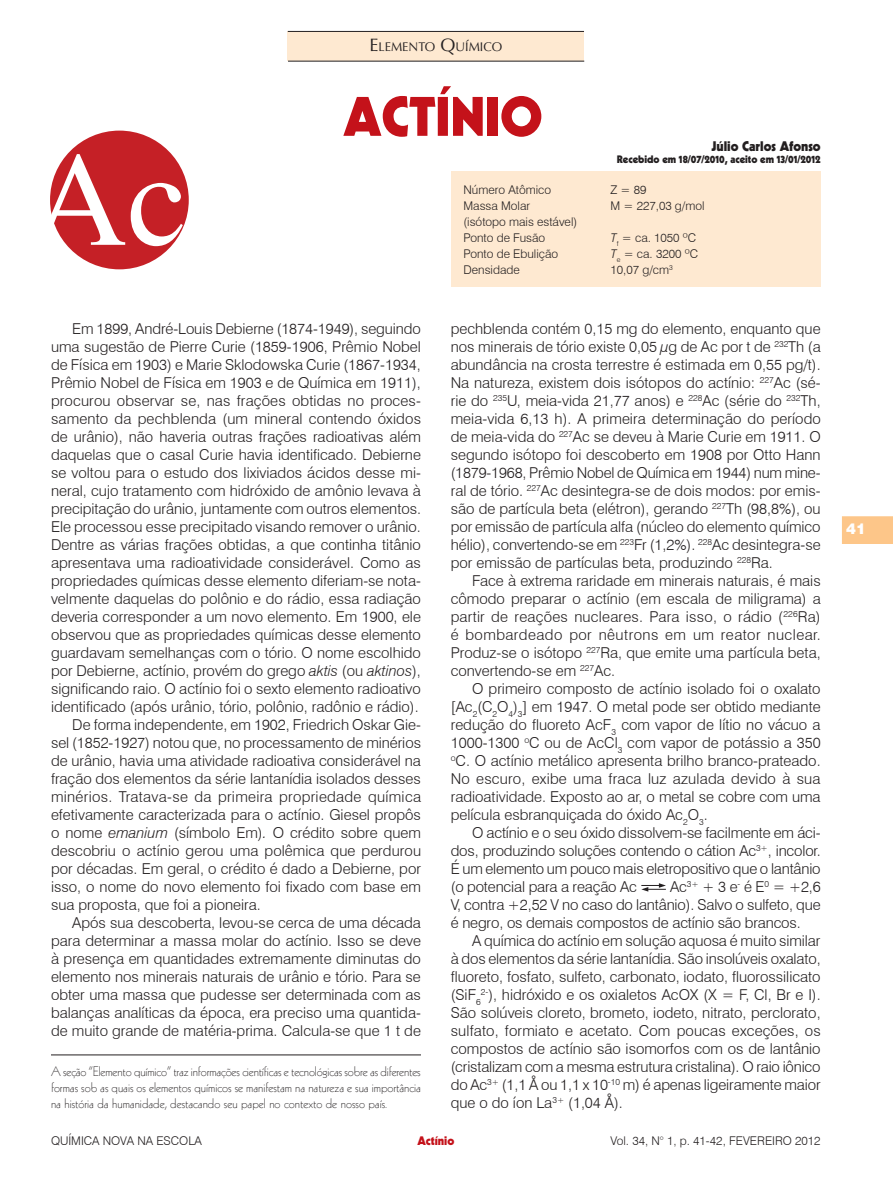
<style>
.page{position:relative;width:893px;height:1191px;background:#fff}
.page>*{position:absolute;margin:0;border:0;box-sizing:border-box;transform-origin:0 0}
.Tabela{font:134.55px "Times";color:#fff}
.Título{font:900 54px "Kabel";color:#c4121a}
.t1{font:300 15px/18px "Swiss 721 BT";color:#231f20;text-align:justify}
.t2{font:900 15px "Swiss 721 BT";color:#fff}
.Rodapé{font:300 13.5px/16.2px "Kabel";color:#231f20;text-align:justify}
.Autores{font:900 13.5px "Kabel";color:#231f20}
.t3{font:12.6px "Optima";color:#231f20}
.Tabela-2{font:300 12px "Swiss 721 BT";color:#231f20}
.t4{font:900 12px "Kabel";color:#c4121a}
.Autores-2{font:900 10.5px "Kabel";color:#231f20}
.s1{font-size:18px}
.s2{font-style:italic}
</style>
<div class="page">
<svg style="left:842px;top:516px;width:51px;height:28px"></svg>
<div style="left:50px;top:131px;width:139px;height:138px;background:#c52026;border-radius:50%"></div>
<div style="left:287px;top:31px;width:297px;height:30px;background:#fee9d1"></div>
<hr style="left:288px;top:61px;width:296px;height:1px;background:#231f20">
<hr style="left:288px;top:31px;width:296px;height:1px;background:#231f20">
<hr style="left:51px;top:1054px;width:370px;height:1px;background:#231f20">
<div style="left:451px;top:172px;width:370px;height:115px;background:#fee9d1"></div>
<svg style="left:641px;top:883px;width:25px;height:8px"></svg>
<p class="t3" style="left:369px;top:39px;width:134px"><span class="s1">E</span>LEMENTO <span class="s1">Q</span>UÍMICO</p>
<p class="Tabela" style="left:30px;top:124px;width:158px">Ac</p>
<p class="Título" style="left:343px;top:82px;width:200px">ACTÍNIO</p>
<p class="Autores" style="left:711px;top:137px;width:111px">Júlio Carlos Afonso</p>
<p class="Autores-2" style="left:617px;top:153px;width:205px">Recebido em 18/07/2010, aceito em 13/01/2012</p>
<p class="Tabela-2" style="left:463px;top:182px;width:89px">Número Atômico</p>
<p class="Tabela-2" style="left:610px;top:182px;width:37px">Z = 89</p>
<p class="Tabela-2" style="left:463px;top:198px;width:68px">Massa Molar</p>
<p class="Tabela-2" style="left:610px;top:198px;width:96px">M = 227,03 g/mol</p>
<p class="Tabela-2" style="left:463px;top:214px;width:115px">(isótopo mais estável)</p>
<p class="Tabela-2" style="left:463px;top:230px;width:83px">Ponto de Fusão</p>
<p class="Tabela-2" style="left:610px;top:230px;width:87px"><span class="s2">T</span><sub>f</sub> = ca. 1050 ºC</p>
<p class="Tabela-2" style="left:463px;top:246px;width:96px">Ponto de Ebulição</p>
<p class="Tabela-2" style="left:610px;top:246px;width:89px"><span class="s2">T</span><sub>e</sub> = ca. 3200 ºC</p>
<p class="Tabela-2" style="left:463px;top:263px;width:58px">Densidade</p>
<p class="Tabela-2" style="left:610px;top:263px;width:64px">10,07 g/cm<sup>3</sup></p>
<p class="t1" style="left:51px;top:319px;width:372px;text-indent:21px">Em 1899, André-Louis Debierne (1874-1949), seguindo uma sugestão de Pierre Curie (1859-1906, Prêmio Nobel de Física em 1903) e Marie Sklodowska Curie (1867-1934, Prêmio Nobel de Física em 1903 e de Química em 1911), procurou observar se, nas frações obtidas no proces&shy;samento da pechblenda (um mineral contendo óxidos de urânio), não haveria outras frações radioativas além daquelas que o casal Curie havia identificado. Debierne se voltou para o estudo dos lixiviados ácidos desse mi&shy;neral, cujo tratamento com hidróxido de amônio levava à precipitação do urânio, juntamente com outros elementos.<br>Ele processou esse precipitado visando remover o urânio.<br>Dentre as várias frações obtidas, a que continha titânio apresentava uma radioatividade considerável. Como as propriedades químicas desse elemento diferiam-se nota&shy;velmente daquelas do polônio e do rádio, essa radiação deveria corresponder a um novo elemento. Em 1900, ele observou que as propriedades químicas desse elemento guardavam semelhanças com o tório. O nome escolhido por Debierne, actínio, provém do grego <span class="s2">aktis</span> (ou <span class="s2">aktinos</span>), significando raio. O actínio foi o sexto elemento radioativo identificado (após urânio, tório, polônio, radônio e rádio).</p>
<p class="t1" style="left:51px;top:715px;width:372px;text-indent:21px">De forma independente, em 1902, Friedrich Oskar Gie&shy;sel (1852-1927) notou que, no processamento de minérios de urânio, havia uma atividade radioativa considerável na fração dos elementos da série lantanídia isolados desses minérios. Tratava-se da primeira propriedade química efetivamente caracterizada para o actínio. Giesel propôs o nome <span class="s2">emanium</span> (símbolo Em)<span class="s2">.</span> O crédito sobre quem descobriu o actínio gerou uma polêmica que perdurou por décadas. Em geral, o crédito é dado a Debierne, por isso, o nome do novo elemento foi fixado com base em sua proposta, que foi a pioneira.</p>
<p class="t1" style="left:51px;top:913px;width:371px;text-indent:21px">Após sua descoberta, levou-se cerca de uma década para determinar a massa molar do actínio. Isso se deve à presença em quantidades extremamente diminutas do elemento nos minerais naturais de urânio e tório. Para se obter uma massa que pudesse ser determinada com as balanças analíticas da época, era preciso uma quantida&shy;de muito grande de matéria-prima. Calcula-se que 1 t de</p>
<p class="Rodapé" style="left:51px;top:1063px;width:371px">A seção “Elemento químico” traz informações científicas e tecnológicas sobre as diferentes formas sob as quais os elementos químicos se manifestam na natureza e sua importância na história da humanidade, destacando seu papel no contexto de nosso país.</p>
<p class="t1" style="left:451px;top:319px;width:372px">pechblenda contém 0,15 mg do elemento, enquanto que nos minerais de tório existe 0,05 µg de Ac por t de <sup>232</sup>Th (a abundância na crosta terrestre é estimada em 0,55 pg/t).<br>Na natureza, existem dois isótopos do actínio: <sup>227</sup>Ac (sé&shy;rie do <sup>235</sup>U, meia-vida 21,77 anos) e <sup>228</sup>Ac (série do <sup>232</sup>Th, meia-vida 6,13 h). A primeira determinação do período de meia-vida do <sup>227</sup>Ac se deveu à Marie Curie em 1911. O segundo isótopo foi descoberto em 1908 por Otto Hann (1879-1968, Prêmio Nobel de Química em 1944) num mine&shy;ral de tório. <sup>227</sup>Ac desintegra-se de dois modos: por emis&shy;são de partícula beta (elétron), gerando <sup>227</sup>Th (98,8%), ou por emissão de partícula alfa (núcleo do elemento químico hélio), convertendo-se em <sup>223</sup>Fr (1,2%). <sup>228</sup>Ac desintegra-se por emissão de partículas beta, produzindo <sup>228</sup>Ra.</p>
<p class="t1" style="left:451px;top:571px;width:372px;text-indent:21px">Face à extrema raridade em minerais naturais, é mais cômodo preparar o actínio (em escala de miligrama) a partir de reações nucleares. Para isso, o rádio (<sup>226</sup>Ra) é bombardeado por nêutrons em um reator nuclear.<br>Produz-se o isótopo <sup>227</sup>Ra, que emite uma partícula beta, convertendo-se em <sup>227</sup>Ac.</p>
<p class="t1" style="left:451px;top:679px;width:371px;text-indent:21px">O primeiro composto de actínio isolado foi o oxalato [Ac<sub>2</sub>(C<sub>2</sub>O<sub>4</sub>)<sub>3</sub>] em 1947. O metal pode ser obtido mediante redução do fluoreto AcF<sub>3</sub> com vapor de lítio no vácuo a 1000-1300 <sup>o</sup>C ou de AcCl<sub>3</sub> com vapor de potássio a 350 <sup>o</sup>C. O actínio metálico apresenta brilho branco-prateado.<br>No escuro, exibe uma fraca luz azulada devido à sua radioatividade. Exposto ao ar, o metal se cobre com uma película esbranquiçada do óxido Ac<sub>2</sub>O<sub>3</sub>.</p>
<p class="t1" style="left:451px;top:823px;width:371px;text-indent:21px">O actínio e o seu óxido dissolvem-se facilmente em áci&shy;dos, produzindo soluções contendo o cátion Ac<sup>3+</sup>, incolor.<br>É um elemento um pouco mais eletropositivo que o lantânio (o potencial para a reação Ac</p>
<p class="t1" style="left:451px;top:877px;width:371px;text-indent:219px">Ac<sup>3+</sup> + 3 e<sup>-</sup> é E<sup>0</sup> = +2,6<br>V, contra +2,52 V no caso do lantânio). Salvo o sulfeto, que é negro, os demais compostos de actínio são brancos.</p>
<p class="t1" style="left:451px;top:931px;width:372px;text-indent:21px">A química do actínio em solução aquosa é muito similar à dos elementos da série lantanídia. São insolúveis oxalato, fluoreto, fosfato, sulfeto, carbonato, iodato, fluorossilicato (SiF<sub>6</sub><sup>2-</sup>), hidróxido e os oxialetos AcOX (X = F, Cl, Br e I).<br>São solúveis cloreto, brometo, iodeto, nitrato, perclorato, sulfato, formiato e acetato. Com poucas exceções, os compostos de actínio são isomorfos com os de lantânio (cristalizam com a mesma estrutura cristalina). O raio iônico do Ac<sup>3+</sup> (1,1 Å ou 1,1 x 10<sup>-10</sup> m) é apenas ligeiramente maior que o do íon La<sup>3+</sup> (1,04 Å).</p>
<p class="Tabela-2" style="left:51px;top:1133px;width:152px">QUÍMICA NOVA NA ESCOLA</p>
<p class="Tabela-2" style="left:610px;top:1133px;width:212px">Vol. 34, N° 1, p. 41-42, FEVEREIRO 2012</p>
<p class="t4" style="left:417px;top:1133px;width:38px">Actínio</p>
<p class="t2" style="left:846px;top:519px;width:21px">41</p>
</div>
